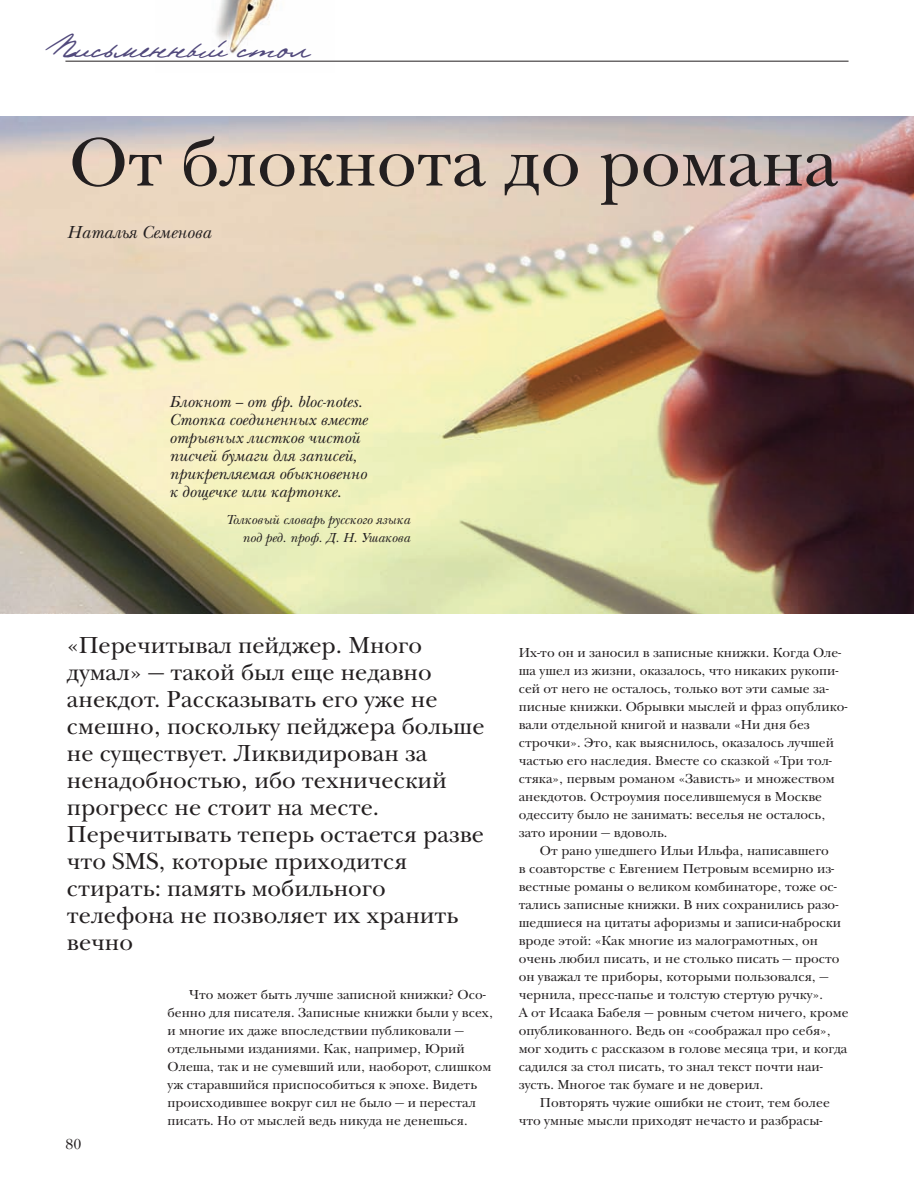
<style>
.page{position:relative;width:914px;height:1190px;background:#fff}
.page>*{position:absolute;margin:0;border:0;box-sizing:border-box;transform-origin:0 0}
.t1{font:70.5px "New Baskerville C";color:#231f20}
.t2{font:33px "Pushkin";color:#51497c}
.t3{font:24px/27px "New Baskerville C";color:#231f20}
.t4{font:italic 18px "New Baskerville C";color:#231f20}
.t5{font:italic 16.5px/18px "New Baskerville C";color:#231f20}
.t6{font:15px "New Baskerville C";color:#231f20}
.t7{font:13.5px/18px "New Baskerville C";color:#231f20}
.t8{font:italic 13.5px/18px "New Baskerville C";color:#231f20;text-align:right}
</style>
<div class="page">
<img style="left:0;top:116px;width:913px;height:497px">
<img style="left:155px;top:0;width:179px;height:61px">
<hr style="left:65px;top:61px;width:783px;height:1px;background:#231f20">
<h2 class="t2" style="left:53px;top:26px;width:258px">Письменный стол</h2>
<h1 class="t1" style="left:69px;top:137px;width:770px">От блокнота до романа</h1>
<h3 class="t4" style="left:67px;top:226px;width:146px">На та лья Се ме но ва</h3>
<p class="t5" style="left:169px;top:395px;width:199px">Блокнот — от фр. bloc-notes.<br>Стопка соединенных вместе отрывных листков чистой писчей бумаги для записей, прикрепляемая обыкновенно к дощечке или картонке.</p>
<p class="t8" style="left:225px;top:512px;width:186px">Тол ко вый сло варь рус ско го язы ка под ред. проф. Д. Н. Уша ко ва</p>
<p class="t3" style="left:67px;top:634px;width:419px">«Перечитывал пейджер. Много думал» — такой был еще недавно анекдот. Рассказывать его уже не смешно, поскольку пейджера больше не существует. Ликвидирован за ненадобностью, ибо технический прогресс не стоит на месте.<br>Перечитывать теперь остается разве что SMS, которые приходится стирать: память мобильного телефона не позволяет их хранить вечно</p>
<p class="t6" style="left:65px;top:1138px;width:17px">80</p>
<p class="t7" style="left:167px;top:987px;width:327px;text-indent:21px">Что мо жет быть луч ше за пис ной книж ки? Осо - бен но для пи са те ля. За пис ные книж ки бы ли у всех, и мно гие их да же впо с лед ст вии пуб ли ко ва ли — отдель ны ми из да ни я ми. Как, на при мер, Юрий Олеша, так и не су мев ший или, на обо рот, слиш ком уж ста рав ший ся при спо со бить ся к эпо хе. Ви деть про ис хо див шее во к руг сил не бы ло — и пе ре стал пи сать. Но от мыс лей ведь ни ку да не де нешь ся.</p>
<p class="t7" style="left:518px;top:645px;width:330px">Их-то он и за но сил в за пис ные книж ки. Ко г да Оле - ша ушел из жиз ни, ока за лось, что ни ка ких ру ко пи - сей от не го не ос та лось, толь ко вот эти са мые за - пис ные книж ки. Об рыв ки мыс лей и фраз опуб ли ко - ва ли от дель ной кни гой и на зва ли «Ни дня без строч ки». Это, как вы яс ни лось, ока за лось луч шей ча стью его на сле дия. Вме сте со сказ кой «Три тол - стя ка», пер вым ро ма ном «За висть» и мно же ст вом анек до тов. Ос т ро умия по се лив ше му ся в Мо ск ве одес си ту бы ло не за ни мать: ве се лья не ос та лось, зато иро нии — вдо воль.</p>
<p class="t7" style="left:518px;top:843px;width:331px;text-indent:21px">От ра но ушед ше го Ильи Иль фа, на пи сав ше го<br>в со ав тор ст ве с Ев ге ни ем Пе т ро вым все мир но из - вест ные ро ма ны о ве ли ком ком би на то ре, то же ос - та лись за пис ные книж ки. В них со хра ни лись ра зо - шед ши е ся на ци та ты афо риз мы и за пи си-на бро ски вро де этой: «Как мно гие из ма ло гра мот ных, он очень лю бил пи сать, и не столь ко пи сать — про сто он ува жал те при бо ры, ко то ры ми поль зо вал ся, — чер ни ла, пресс-па пье и тол стую стер тую руч ку».<br>А от Иса а ка Ба бе ля — ров ным сче том ни че го, кро ме опуб ли ко ван но го. Ведь он «со об ра жал про се бя», мог хо дить с рас ска зом в го ло ве ме ся ца три, и ко гда са дил ся за стол пи сать, то знал текст поч ти на и - зусть. Мно гое так бу ма ге и не до ве рил.</p>
<p class="t7" style="left:518px;top:1095px;width:312px;text-indent:21px">Пов то рять чу жие ошиб ки не сто ит, тем бо лее что ум ные мыс ли при хо дят не ча с то и раз бра сы -</p>
</div>
